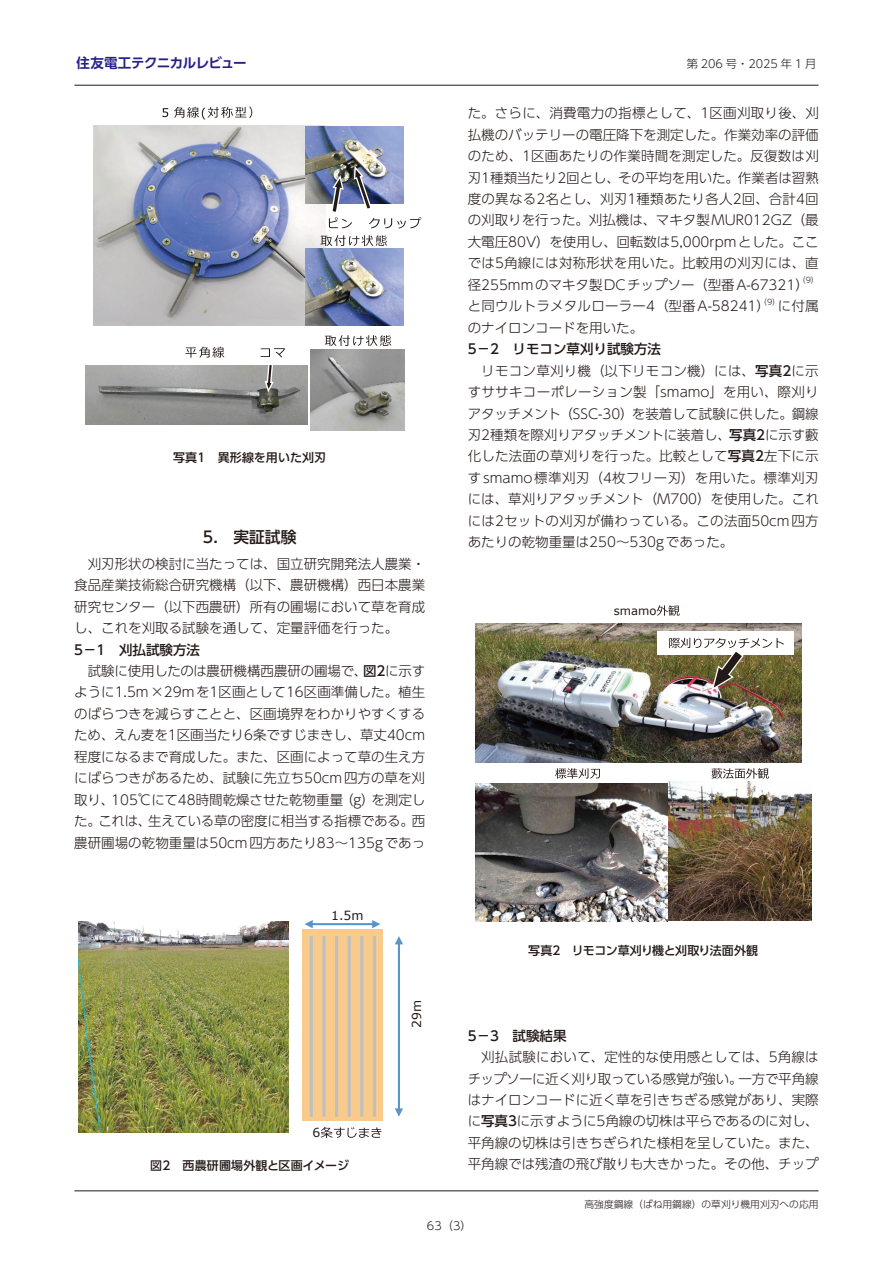
<style>
.page{position:relative;width:893px;height:1263px;background:#fff}
.page>*{position:absolute;margin:0;border:0;box-sizing:border-box;transform-origin:0 0}
.本文-章タイトル{font:500 15.75px "UD Shin Go Pro";color:#231916}
.本文-基本{font:300 13.5px/21.5px "UD Shin Go Pro";color:#231916;text-align:justify}
.本文-小見出し{font:500 13.5px "UD Shin Go Pro";color:#231916}
.t1{font:700 13.5px "UD Shin Go Pro De";letter-spacing:-.035em;color:#272088}
.t2{font:12.45px "Verdana";color:#231916}
.キャプション{font:500 12px "UD Shin Go Pro";letter-spacing:.015em;color:#231916}
.キャプション-2{font:500 12px "UD Shin Go Pro";letter-spacing:-.03em;color:#231916}
.t3{font:11.55px "Verdana";color:#231916}
.t4{font:300 11.25px "UD Shin Go Pro";color:#231916}
.t5{font:300 9.75px "UD Shin Go Pro";color:#231916}
.本文-基本-2{font:300 7.8px "UD Shin Go Pro";color:#231916}
.s1{font-weight:500}
</style>
<div class="page">
<hr style="left:74px;top:85px;width:745px;height:1px;background:#231916">
<hr style="left:74px;top:1190px;width:745px;height:1px;background:#231916">
<img style="left:94px;top:125px;width:231px;height:200px">
<img style="left:306px;top:249px;width:98px;height:76px">
<img style="left:306px;top:127px;width:98px;height:76px">
<img style="left:310px;top:215px;width:34px;height:16px">
<img style="left:371px;top:217px;width:51px;height:12px">
<img style="left:329px;top:164px;width:92px;height:64px">
<img style="left:304px;top:232px;width:100px;height:17px">
<svg style="left:321px;top:235px;width:66px;height:11px"></svg>
<img style="left:86px;top:366px;width:222px;height:59px">
<img style="left:310px;top:350px;width:94px;height:80px">
<svg style="left:162px;top:108px;width:6px;height:9px"></svg>
<svg style="left:174px;top:107px;width:78px;height:12px"></svg>
<svg style="left:185px;top:347px;width:39px;height:11px"></svg>
<svg style="left:264px;top:365px;width:11px;height:29px"></svg>
<svg style="left:261px;top:348px;width:24px;height:9px"></svg>
<svg style="left:325px;top:335px;width:66px;height:11px"></svg>
<img style="left:79px;top:921px;width:210px;height:211px">
<div style="left:303px;top:929px;width:80px;height:192px;background:#f8ca8c"></div>
<hr style="left:310px;top:936px;width:3px;height:181px;background:#bfbfc0">
<hr style="left:322px;top:936px;width:3px;height:181px;background:#bfbfc0">
<hr style="left:335px;top:936px;width:3px;height:181px;background:#bfbfc0">
<hr style="left:348px;top:936px;width:3px;height:181px;background:#bfbfc0">
<hr style="left:360px;top:936px;width:3px;height:181px;background:#bfbfc0">
<hr style="left:373px;top:936px;width:3px;height:181px;background:#bfbfc0">
<hr style="left:398px;top:943px;width:2px;height:167px;background:#5994c9">
<svg style="left:395px;top:1108px;width:8px;height:9px"></svg>
<svg style="left:395px;top:936px;width:8px;height:8px"></svg>
<hr style="left:311px;top:923px;width:63px;height:2px;background:#5994c9">
<svg style="left:304px;top:920px;width:9px;height:8px"></svg>
<svg style="left:372px;top:920px;width:8px;height:8px"></svg>
<svg style="left:321px;top:1127px;width:60px;height:11px"></svg>
<img style="left:475px;top:623px;width:327px;height:140px">
<img style="left:667px;top:781px;width:144px;height:139px">
<img style="left:475px;top:784px;width:192px;height:137px">
<svg style="left:657px;top:605px;width:23px;height:11px"></svg>
<div style="left:658px;top:631px;width:136px;height:24px;background:#fff"></div>
<img style="left:669px;top:638px;width:115px;height:54px">
<svg style="left:555px;top:768px;width:45px;height:11px"></svg>
<svg style="left:711px;top:768px;width:58px;height:11px"></svg>
<p class="t1" style="left:77px;top:52px;width:172px">住友電工テクニカルレビュー</p>
<p class="t4" style="left:687px;top:55px;width:131px">第 206 号・2025 年 1 月</p>
<p class="キャプション" style="left:173px;top:447px;width:155px">写真1　異形線を用いた刈刃</p>
<p class="本文-章タイトル" style="left:203px;top:524px;width:95px">5.　実証試験</p>
<p class="本文-基本" style="left:74px;top:552px;width:352px;text-indent:14px">刈刃形状の検討に当たっては、国立研究開発法人農業・食品産業技術総合研究機構（以下、農研機構）西日本農業研究センター（以下西農研）所有の圃場において草を育成し、これを刈取る試験を通して、定量評価を行った。</p>
<p class="本文-小見出し" style="left:74px;top:638px;width:127px">5−1　刈払試験方法</p>
<p class="本文-基本" style="left:74px;top:660px;width:353px;text-indent:14px">試験に使用したのは農研機構西農研の圃場で、<span class="s1">図2</span>に示すように1.5m×29mを1区画として16区画準備した。植生のばらつきを減らすことと、区画境界をわかりやすくするため、えん麦を1区画当たり6条ですじまきし、草丈40cm程度になるまで育成した。また、区画によって草の生え方にばらつきがあるため、試験に先立ち50cm四方の草を刈取り、105℃にて48時間乾燥させた乾物重量（g）を測定した。これは、生えている草の密度に相当する指標である。西農研圃場の乾物重量は50cm四方あたり83～135gであっ</p>
<p class="t2" style="left:331px;top:907px;width:34px">1.5m</p>
<p class="t2" style="left:312px;top:1124px;width:9px">6</p>
<p class="キャプション" style="left:150px;top:1155px;width:200px">図2　西農研圃場外観と区画イメージ</p>
<p class="t2" style="left:408px;top:1028px;width:29px;rotate:-90deg">29m</p>
<p class="本文-基本" style="left:468px;top:102px;width:353px">た。さらに、消費電力の指標として、1区画刈取り後、刈払機のバッテリーの電圧降下を測定した。作業効率の評価のため、1区画あたりの作業時間を測定した。反復数は刈刃1種類当たり2回とし、その平均を用いた。作業者は習熟度の異なる2名とし、刈刃1種類あたり各人2回、合計4回の刈取りを行った。刈払機は、マキタ製MUR012GZ（最大電圧80V）を使用し、回転数は5,000rpmとした。ここでは5角線には対称形状を用いた。比較用の刈刃には、直径255mmのマキタ製DCチップソー（型番A-67321）</p>
<p class="本文-基本-2" style="left:798px;top:274px;width:22px">（9）</p>
<p class="本文-基本" style="left:468px;top:295px;width:304px">と同ウルトラメタルローラー4（型番A-58241）</p>
<p class="本文-基本-2" style="left:759px;top:295px;width:22px">（9）</p>
<p class="本文-基本" style="left:778px;top:295px;width:42px">に付属</p>
<p class="本文-基本" style="left:468px;top:316px;width:177px">のナイロンコードを用いた。</p>
<p class="本文-小見出し" style="left:468px;top:338px;width:195px">5−2　リモコン草刈り試験方法</p>
<p class="本文-基本" style="left:468px;top:359px;width:353px;text-indent:14px">リモコン草刈り機（以下リモコン機）には、<span class="s1">写真2</span>に示すササキコーポレーション製「smamo」を用い、際刈りアタッチメント（SSC-30）を装着して試験に供した。鋼線刃2種類を際刈りアタッチメントに装着し、<span class="s1">写真2</span>に示す藪化した法面の草刈りを行った。比較として<span class="s1">写真2</span>左下に示すsmamo標準刈刃（4枚フリー刃）を用いた。標準刈刃には、草刈りアタッチメント（M700）を使用した。これには2セットの刈刃が備わっている。この法面50cm四方あたりの乾物重量は250～530gであった。</p>
<p class="t3" style="left:614px;top:603px;width:44px">smamo</p>
<p class="キャプション-2" style="left:528px;top:941px;width:231px">写真2　リモコン草刈り機と刈取り法面外観</p>
<p class="本文-小見出し" style="left:468px;top:1024px;width:100px">5−3　試験結果</p>
<p class="本文-基本" style="left:468px;top:1046px;width:353px;text-indent:14px">刈払試験において、定性的な使用感としては、5角線はチップソーに近く刈り取っている感覚が強い。一方で平角線はナイロンコードに近く草を引きちぎる感覚があり、実際に<span class="s1">写真3</span>に示すように5角線の切株は平らであるのに対し、平角線の切株は引きちぎられた様相を呈していた。また、平角線では残渣の飛び散りも大きかった。その他、チップ</p>
<p class="t5" style="left:585px;top:1196px;width:235px">高強度鋼線（ばね用鋼線）の草刈り機用刈刃への応用</p>
<p class="t4" style="left:427px;top:1217px;width:46px">63（3）</p>
</div>
